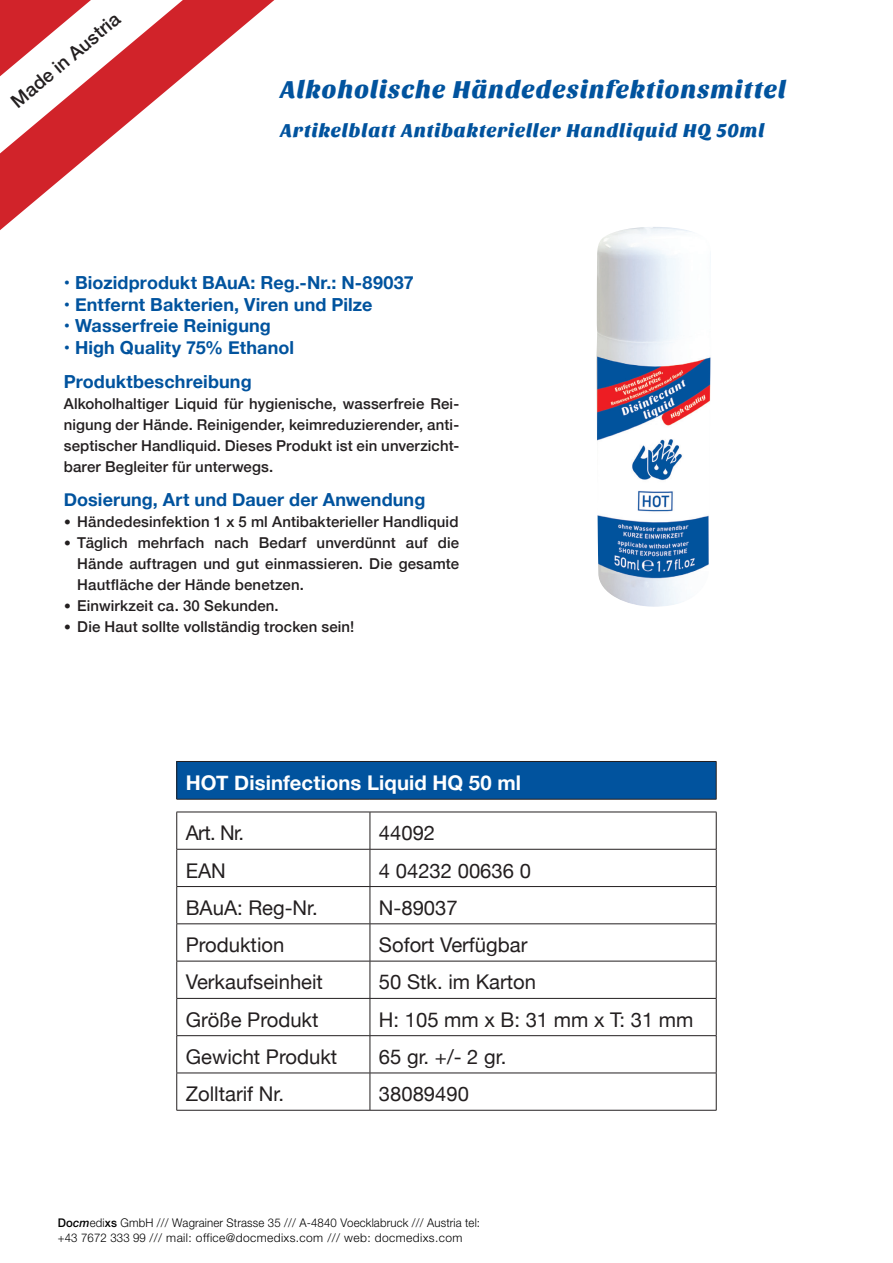
<style>
.page{position:relative;width:893px;height:1263px;background:#fff}
.page>*{position:absolute;margin:0;border:0;box-sizing:border-box;transform-origin:0 0}
.t1{font:25.5px "Sansita One";letter-spacing:.03em;color:#01539e}
.t2{font:20.25px "Helvetica Neue";color:#231f20}
.t3{font:700 20.25px "Helvetica Neue";letter-spacing:.005em;color:#fff}
.t4{font:19.5px "Sansita One";letter-spacing:.03em;color:#01539e}
.t5{font:500 18.75px "Helvetica Neue";color:#231f20}
.t6{font:700 18px "Helvetica Neue";letter-spacing:.005em;color:#01539e}
.t7{font:500 15px/21px "Helvetica Neue";letter-spacing:.01em;color:#231f20;text-align:justify}
.t8{font:300 12px/15px "Helvetica Neue LT Std";letter-spacing:.015em;color:#000;scale:.95 1}
.s1{font-family:"DIN";font-weight:700}
.s2{font-weight:500}
.s3{font-weight:500;font-style:italic}
</style>
<div class="page">
<img style="left:596px;top:227px;width:115px;height:380px">
<svg style="left:0;top:0;width:274px;height:230px"></svg>
<div style="left:177px;top:761px;width:539px;height:38px;background:#01539e"></div>
<hr style="left:176px;top:812px;width:194px;height:1px;background:#231f20">
<hr style="left:176px;top:812px;width:1px;height:37px;background:#231f20">
<hr style="left:370px;top:812px;width:346px;height:1px;background:#231f20">
<hr style="left:370px;top:812px;width:1px;height:37px;background:#231f20">
<hr style="left:716px;top:812px;width:1px;height:37px;background:#231f20">
<hr style="left:176px;top:849px;width:194px;height:1px;background:#231f20">
<hr style="left:176px;top:849px;width:1px;height:37px;background:#231f20">
<hr style="left:370px;top:849px;width:346px;height:1px;background:#231f20">
<hr style="left:370px;top:849px;width:1px;height:37px;background:#231f20">
<hr style="left:716px;top:849px;width:1px;height:37px;background:#231f20">
<hr style="left:176px;top:886px;width:194px;height:1px;background:#231f20">
<hr style="left:176px;top:887px;width:1px;height:36px;background:#231f20">
<hr style="left:370px;top:886px;width:346px;height:1px;background:#231f20">
<hr style="left:370px;top:887px;width:1px;height:36px;background:#231f20">
<hr style="left:716px;top:887px;width:1px;height:36px;background:#231f20">
<hr style="left:176px;top:923px;width:194px;height:1px;background:#231f20">
<hr style="left:176px;top:924px;width:1px;height:37px;background:#231f20">
<hr style="left:370px;top:923px;width:346px;height:1px;background:#231f20">
<hr style="left:370px;top:924px;width:1px;height:37px;background:#231f20">
<hr style="left:716px;top:924px;width:1px;height:37px;background:#231f20">
<hr style="left:176px;top:961px;width:194px;height:1px;background:#231f20">
<hr style="left:176px;top:961px;width:1px;height:37px;background:#231f20">
<hr style="left:370px;top:961px;width:346px;height:1px;background:#231f20">
<hr style="left:370px;top:961px;width:1px;height:37px;background:#231f20">
<hr style="left:716px;top:961px;width:1px;height:37px;background:#231f20">
<hr style="left:176px;top:998px;width:194px;height:1px;background:#231f20">
<hr style="left:176px;top:999px;width:1px;height:36px;background:#231f20">
<hr style="left:370px;top:998px;width:346px;height:1px;background:#231f20">
<hr style="left:370px;top:999px;width:1px;height:36px;background:#231f20">
<hr style="left:716px;top:999px;width:1px;height:36px;background:#231f20">
<hr style="left:176px;top:1035px;width:194px;height:1px;background:#231f20">
<hr style="left:176px;top:1036px;width:1px;height:37px;background:#231f20">
<hr style="left:370px;top:1035px;width:346px;height:1px;background:#231f20">
<hr style="left:370px;top:1036px;width:1px;height:37px;background:#231f20">
<hr style="left:716px;top:1036px;width:1px;height:37px;background:#231f20">
<hr style="left:176px;top:1073px;width:194px;height:1px;background:#231f20">
<hr style="left:176px;top:1073px;width:1px;height:37px;background:#231f20">
<hr style="left:370px;top:1073px;width:346px;height:1px;background:#231f20">
<hr style="left:370px;top:1073px;width:1px;height:37px;background:#231f20">
<hr style="left:716px;top:1073px;width:1px;height:37px;background:#231f20">
<hr style="left:176px;top:1110px;width:194px;height:1px;background:#231f20">
<hr style="left:370px;top:1110px;width:346px;height:1px;background:#231f20">
<hr style="left:176px;top:761px;width:194px;height:1px;background:#231f20">
<hr style="left:176px;top:762px;width:1px;height:37px;background:#231f20">
<hr style="left:370px;top:761px;width:346px;height:1px;background:#231f20">
<hr style="left:716px;top:762px;width:1px;height:37px;background:#231f20">
<hr style="left:176px;top:799px;width:194px;height:1px;background:#231f20">
<hr style="left:370px;top:799px;width:346px;height:1px;background:#231f20">
<p class="t5" style="left:4px;top:92px;width:137px;rotate:-40deg">Made in Austria</p>
<p class="t1" style="left:281px;top:75px;width:507px">Alkoholische Händedesinfektionsmittel</p>
<p class="t4" style="left:281px;top:120px;width:485px">Artikelblatt Antibakterieller Handliquid HQ 50ml</p>
<p class="t6" style="left:64px;top:268px;width:351px">• Biozidprodukt BAuA: Reg.-Nr.: N-89037</p>
<p class="t6" style="left:64px;top:290px;width:310px">• Entfernt Bakterien, Viren und Pilze</p>
<p class="t6" style="left:64px;top:312px;width:209px">• Wasserfreie Reinigung</p>
<p class="t6" style="left:64px;top:333px;width:232px">• High Quality 75% Ethanol</p>
<p class="t6" style="left:64px;top:368px;width:189px">Produktbeschreibung</p>
<p class="t7" style="left:64px;top:392px;width:397px">Alkoholhaltiger Liquid für hygienische, wasserfreie Rei&shy;nigung der Hände. Reinigender, keimreduzierender, anti&shy;septischer Handliquid. Dieses Produkt ist ein unverzicht&shy;barer Begleiter für unterwegs.</p>
<p class="t6" style="left:64px;top:486px;width:363px">Dosierung, Art und Dauer der Anwendung</p>
<p class="t7" style="left:64px;top:510px;width:396px"><span class="s1">•</span> Händedesinfektion 1 x 5 ml Antibakterieller Handliquid</p>
<p class="t7" style="left:77px;top:531px;width:383px;text-indent:-14px"><span class="s1">•</span> Täglich mehrfach nach Bedarf unverdünnt auf die Hände auftragen und gut einmassieren. Die gesamte Hautfläche der Hände benetzen.</p>
<p class="t7" style="left:64px;top:594px;width:217px"><span class="s1">•</span> Einwirkzeit ca. 30 Sekunden.</p>
<p class="t7" style="left:64px;top:615px;width:292px"><span class="s1">•</span> Die Haut sollte vollständig trocken sein!</p>
<p class="t3" style="left:186px;top:767px;width:337px">HOT Disinfections Liquid HQ 50 ml</p>
<p class="t2" style="left:186px;top:818px;width:60px">Art. Nr.</p>
<p class="t2" style="left:379px;top:818px;width:58px">44092</p>
<p class="t2" style="left:186px;top:856px;width:42px">EAN</p>
<p class="t2" style="left:379px;top:856px;width:153px">4 04232 00636 0</p>
<p class="t2" style="left:186px;top:893px;width:134px">BAuA: Reg-Nr.</p>
<p class="t2" style="left:379px;top:893px;width:80px">N-89037</p>
<p class="t2" style="left:186px;top:930px;width:100px">Produktion</p>
<p class="t2" style="left:379px;top:930px;width:150px">Sofort Verfügbar</p>
<p class="t2" style="left:186px;top:967px;width:139px">Verkaufseinheit</p>
<p class="t2" style="left:379px;top:967px;width:159px">50 Stk. im Karton</p>
<p class="t2" style="left:186px;top:1005px;width:134px">Größe Produkt</p>
<p class="t2" style="left:379px;top:1005px;width:316px">H: 105 mm x B: 31 mm x T: 31 mm</p>
<p class="t2" style="left:186px;top:1042px;width:153px">Gewicht Produkt</p>
<p class="t2" style="left:379px;top:1042px;width:129px">65 gr. +/- 2 gr.</p>
<p class="t2" style="left:186px;top:1079px;width:100px">Zolltarif Nr.</p>
<p class="t2" style="left:379px;top:1079px;width:92px">38089490</p>
<p class="t8" style="left:58px;top:1215px;width:446px"><span class="s2">Do</span><span class="s3">cm</span>edi<span class="s2">xs</span> GmbH /// Wagrainer Strasse 35 /// A-4840 Voecklabruck /// Austria tel: +43 7672 333 99 /// mail: office@docmedixs.com /// web: docmedixs.com</p>
</div>
